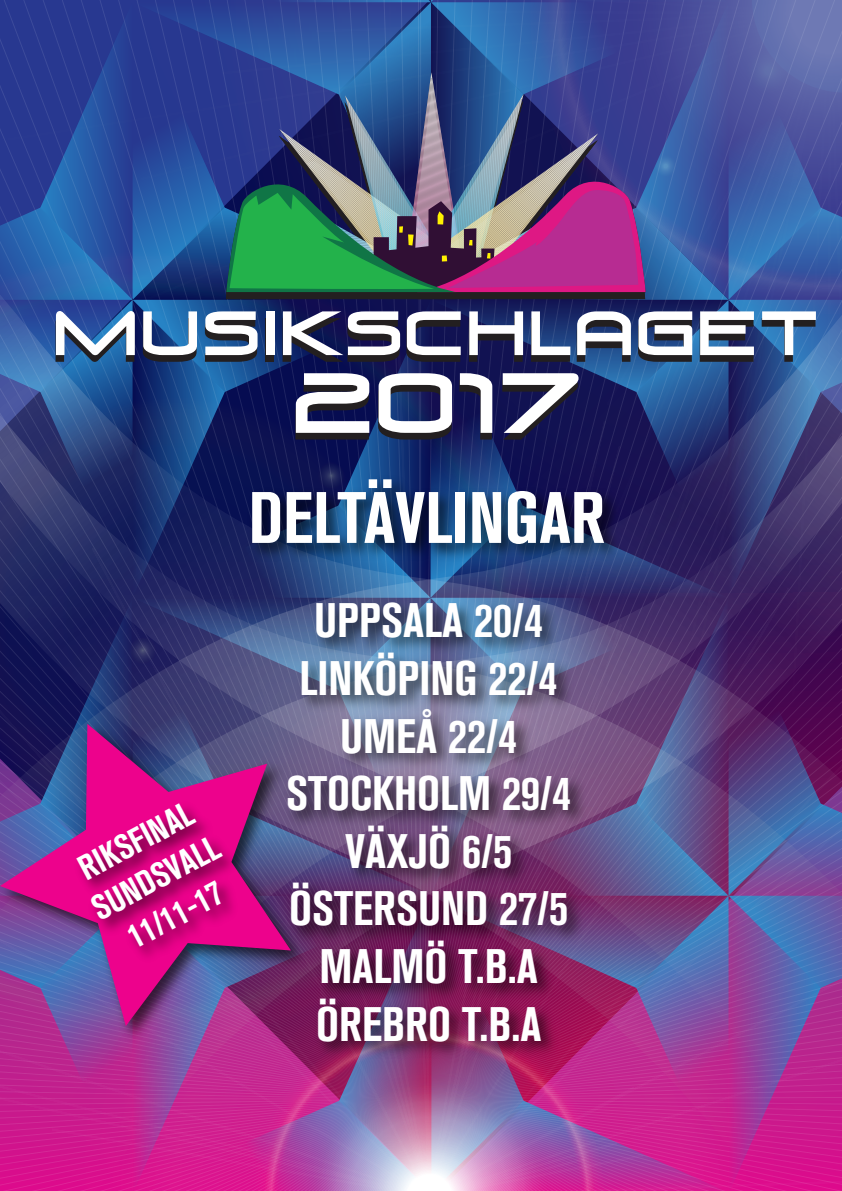
<style>
.page{position:relative;width:842px;height:1191px;background:#fff}
.page>*{position:absolute;margin:0;border:0;box-sizing:border-box;transform-origin:0 0}
.t1{font:700 condensed 72px "Akzidenz Grotesk BQ";color:#fff}
.t2{font:700 condensed 48px/57.6px "Akzidenz Grotesk BQ";color:#fff;text-align:center}
.t3{font:700 condensed 34.8px/41.8px "Akzidenz Grotesk BQ";color:#fff;text-align:center}
</style>
<div class="page">
<img style="left:0;top:0;width:842px;height:1191px">
<img style="left:241px;top:471px;width:386px;height:110px">
<img style="left:278px;top:588px;width:315px;height:600px">
<img style="left:0;top:716px;width:313px;height:332px">
<img style="left:0;top:724px;width:291px;height:302px">
<img style="left:58px;top:784px;width:210px;height:203px">
<p class="t3" style="left:65px;top:855px;width:141px;rotate:-28deg">RIKSFINAL<br>SUNDSVALL<br>11/11-17</p>
<h1 class="t1" style="left:249px;top:477px;width:358px">DELTÄVLINGAR</h1>
<p class="t2" style="left:286px;top:592px;width:286px">UPPSALA 20/4<br>LINKÖPING 22/4<br>UMEÅ 22/4<br>STOCKHOLM 29/4<br>VÄXJÖ 6/5<br>ÖSTERSUND 27/5<br>MALMÖ T.B.A<br>ÖREBRO T.B.A</p>
</div>
